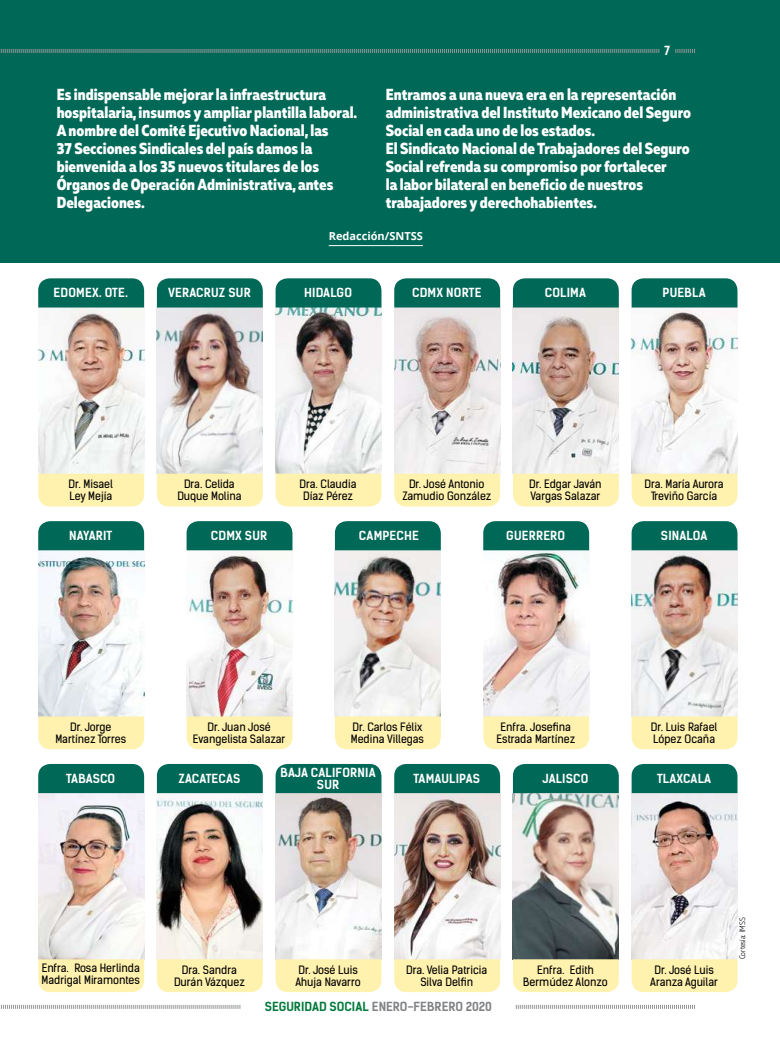
<style>
.page{position:relative;width:780px;height:1063px;background:#fff}
.page>*{position:absolute;margin:0;border:0;box-sizing:border-box;transform-origin:0 0}
.t1{font:800 16px/18px "Muller Narrow";color:#fff}
.t2{font:700 12px/12px "Kelson Sans";letter-spacing:.015em;color:#fff}
.t3{font:700 12px "Kelson Sans";letter-spacing:-.005em;color:#808285}
.t4{font:700 12px "Kelson Sans";color:#00793a}
.t5{font:11px/12px "Kelson Sans";color:#000;text-align:center}
.t6{font:700 11px "Noto Sans";color:#fff}
.t7{font:300 8px "Muller Narrow";color:#000}
.s1{color:#00793a}
</style>
<div class="page">
<div style="left:0;top:0;width:780px;height:263px;background:#006857"></div>
<svg style="left:0;top:49px;width:659px;height:4px;background:#487d76"></svg>
<svg style="left:1px;top:1004px;width:694px;height:5px"></svg>
<div style="left:241px;top:999px;width:274px;height:15px;background:#fff"></div>
<hr style="left:329px;top:245px;width:94px;height:1px;background:#fff">
<svg style="left:675px;top:49px;width:20px;height:4px"></svg>
<img style="left:38px;top:308px;width:106px;height:166px">
<div style="left:38px;top:474px;width:106px;height:33px;background:#fff1ae"></div>
<svg style="left:38px;top:278px;width:106px;height:30px;background:#0b6e5e"></svg>
<img style="left:157px;top:308px;width:106px;height:166px">
<div style="left:157px;top:474px;width:106px;height:33px;background:#fff1ae"></div>
<svg style="left:157px;top:278px;width:106px;height:30px;background:#0b6e5e"></svg>
<img style="left:275px;top:308px;width:106px;height:166px">
<div style="left:275px;top:474px;width:106px;height:33px;background:#fff1ae"></div>
<svg style="left:275px;top:278px;width:106px;height:30px;background:#0b6e5e"></svg>
<img style="left:394px;top:308px;width:106px;height:166px">
<div style="left:394px;top:474px;width:106px;height:33px;background:#fff1ae"></div>
<svg style="left:394px;top:278px;width:106px;height:30px;background:#0b6e5e"></svg>
<img style="left:513px;top:308px;width:105px;height:166px">
<div style="left:513px;top:474px;width:105px;height:33px;background:#fff1ae"></div>
<svg style="left:513px;top:278px;width:105px;height:30px;background:#0a6e5d"></svg>
<img style="left:631px;top:308px;width:106px;height:166px">
<div style="left:631px;top:474px;width:106px;height:33px;background:#fff1ae"></div>
<svg style="left:631px;top:278px;width:106px;height:30px;background:#0c6f5f"></svg>
<img style="left:38px;top:550px;width:106px;height:166px">
<div style="left:38px;top:716px;width:106px;height:33px;background:#fff1ae"></div>
<div style="left:38px;top:521px;width:106px;height:29px;background:#006857"></div>
<img style="left:186px;top:550px;width:106px;height:166px">
<div style="left:186px;top:716px;width:106px;height:33px;background:#fff1ae"></div>
<div style="left:186px;top:521px;width:106px;height:29px;background:#006857"></div>
<img style="left:335px;top:550px;width:106px;height:166px">
<div style="left:335px;top:716px;width:106px;height:33px;background:#fff1ae"></div>
<div style="left:335px;top:521px;width:106px;height:29px;background:#006857"></div>
<img style="left:483px;top:550px;width:106px;height:166px">
<div style="left:483px;top:716px;width:106px;height:33px;background:#fff1ae"></div>
<div style="left:483px;top:521px;width:106px;height:29px;background:#006857"></div>
<img style="left:631px;top:550px;width:106px;height:166px">
<div style="left:631px;top:716px;width:106px;height:33px;background:#fff1ae"></div>
<div style="left:631px;top:521px;width:106px;height:29px;background:#006857"></div>
<img style="left:38px;top:793px;width:106px;height:166px">
<div style="left:38px;top:959px;width:106px;height:33px;background:#fff1ae"></div>
<div style="left:38px;top:764px;width:106px;height:29px;background:#006857"></div>
<img style="left:157px;top:793px;width:106px;height:166px">
<div style="left:157px;top:959px;width:106px;height:33px;background:#fff1ae"></div>
<div style="left:157px;top:764px;width:106px;height:29px;background:#006857"></div>
<img style="left:275px;top:793px;width:106px;height:166px">
<div style="left:275px;top:959px;width:106px;height:33px;background:#fff1ae"></div>
<div style="left:275px;top:764px;width:106px;height:29px;background:#006857"></div>
<img style="left:394px;top:793px;width:106px;height:166px">
<div style="left:394px;top:959px;width:106px;height:33px;background:#fff1ae"></div>
<div style="left:394px;top:764px;width:106px;height:29px;background:#006857"></div>
<img style="left:513px;top:793px;width:105px;height:166px">
<div style="left:513px;top:959px;width:105px;height:33px;background:#fff1ae"></div>
<div style="left:513px;top:764px;width:105px;height:29px;background:#006857"></div>
<img style="left:631px;top:793px;width:106px;height:166px">
<div style="left:631px;top:959px;width:106px;height:33px;background:#fff1ae"></div>
<div style="left:631px;top:764px;width:106px;height:29px;background:#006857"></div>
<p class="t2" style="left:664px;top:45px;width:7px">7</p>
<p class="t1" style="left:57px;top:86px;width:302px">Es indispensable mejorar la infraestructura hospitalaria, insumos y ampliar plantilla laboral.<br>A nombre del Comité Ejecutivo Nacional, las<br>37 Secciones Sindicales del país damos la bienvenida a los 35 nuevos titulares de los Órganos de Operación Administrativa, antes Delegaciones.</p>
<p class="t1" style="left:386px;top:86px;width:307px">Entramos a una nueva era en la representación administrativa del Instituto Mexicano del Seguro Social en cada uno de los estados.<br>El Sindicato Nacional de Trabajadores del Seguro Social refrenda su compromiso por fortalecer<br>la labor bilateral en beneficio de nuestros trabajadores y derechohabientes.</p>
<p class="t6" style="left:329px;top:229px;width:96px">Redacción/SNTSS</p>
<p class="t2" style="left:54px;top:287px;width:76px">EDOMEX. OTE.</p>
<p class="t2" style="left:168px;top:287px;width:76px">VERACRUZ SUR</p>
<p class="t2" style="left:304px;top:287px;width:49px">HIDALGO</p>
<p class="t2" style="left:412px;top:287px;width:71px">CDMX NORTE</p>
<p class="t2" style="left:545px;top:287px;width:43px">COLIMA</p>
<p class="t2" style="left:662px;top:287px;width:44px">PUEBLA</p>
<p class="t5" style="left:69px;top:478px;width:46px;text-align:left">Dr. Misael<br>Ley Mejía</p>
<p class="t2" style="left:69px;top:530px;width:44px">NAYARIT</p>
<p class="t5" style="left:177px;top:478px;width:66px">Dra. Celida<br>Duque Molina</p>
<p class="t2" style="left:211px;top:530px;width:50px">CDMX SUR</p>
<p class="t5" style="left:299px;top:478px;width:58px">Dra. Claudia<br>Díaz Pérez</p>
<p class="t5" style="left:402px;top:478px;width:90px">Dr. José Antonio<br>Zamudio González</p>
<p class="t5" style="left:529px;top:478px;width:74px;text-align:left">Dr. Edgar Javá n<br>Vargas Salazar</p>
<p class="t2" style="left:359px;top:530px;width:61px">CAMPECHE</p>
<p class="t2" style="left:506px;top:530px;width:61px">GUERRERO</p>
<p class="t5" style="left:644px;top:478px;width:80px">Dra. María Aurora<br>Treviño García</p>
<p class="t2" style="left:661px;top:530px;width:48px">SINALOA</p>
<p class="t5" style="left:55px;top:721px;width:72px">Dr. Jorge<br>Martínez Torres</p>
<p class="t2" style="left:66px;top:773px;width:51px">TABASCO</p>
<p class="t5" style="left:193px;top:721px;width:94px">Dr. Juan José<br>Evangelista Salazar</p>
<p class="t5" style="left:351px;top:721px;width:75px;text-align:left">Dr. Carlos Félix<br>Medina Villegas</p>
<p class="t5" style="left:496px;top:721px;width:80px">Enfra. Josefina<br>Estrada Martínez</p>
<p class="t2" style="left:179px;top:773px;width:63px">ZACATECAS</p>
<p class="t2" style="left:280px;top:767px;width:8px">BAJA</p>
<p class="t2" style="left:317px;top:767px;width:48px;text-indent:-6px">CALIFO RNIA<br>SUR</p>
<p class="t2" style="left:413px;top:773px;width:68px">TAMAUL IPAS</p>
<p class="t2" style="left:542px;top:773px;width:47px">JALISCO</p>
<p class="t5" style="left:651px;top:721px;width:68px;text-align:left">Dr. Luis Rafael<br>López Ocaña</p>
<p class="t2" style="left:657px;top:773px;width:56px">TLAXCALA</p>
<p class="t5" style="left:42px;top:962px;width:100px;text-align:left">Enfra. Rosa Herlinda<br>Madrigal Miramontes</p>
<p class="t5" style="left:174px;top:964px;width:72px">Dra. Sandra<br>Durán Vázquez</p>
<p class="t5" style="left:295px;top:964px;width:67px;text-align:left">Dr. José Luis<br>Ahuja Navarro</p>
<p class="t5" style="left:406px;top:964px;width:82px">Dra. Velia Patricia<br>Silva Delfin</p>
<p class="t4" style="left:265px;top:999px;width:44px">SEGURIDAD</p>
<p class="t4" style="left:329px;top:999px;width:8px">SOCIA</p>
<p class="t3" style="left:362px;top:999px;width:131px"><span class="s1">L</span> ENERO-FEBRERO 2020</p>
<p class="t5" style="left:523px;top:964px;width:86px">Enfra. Edith<br>Bermúdez Alonzo</p>
<p class="t5" style="left:650px;top:964px;width:69px">Dr. José Luis<br>Aranza Aguilar</p>
<p class="t7" style="left:737px;top:959px;width:43px;rotate:-90deg">Cortesía: IMSS</p>
</div>
